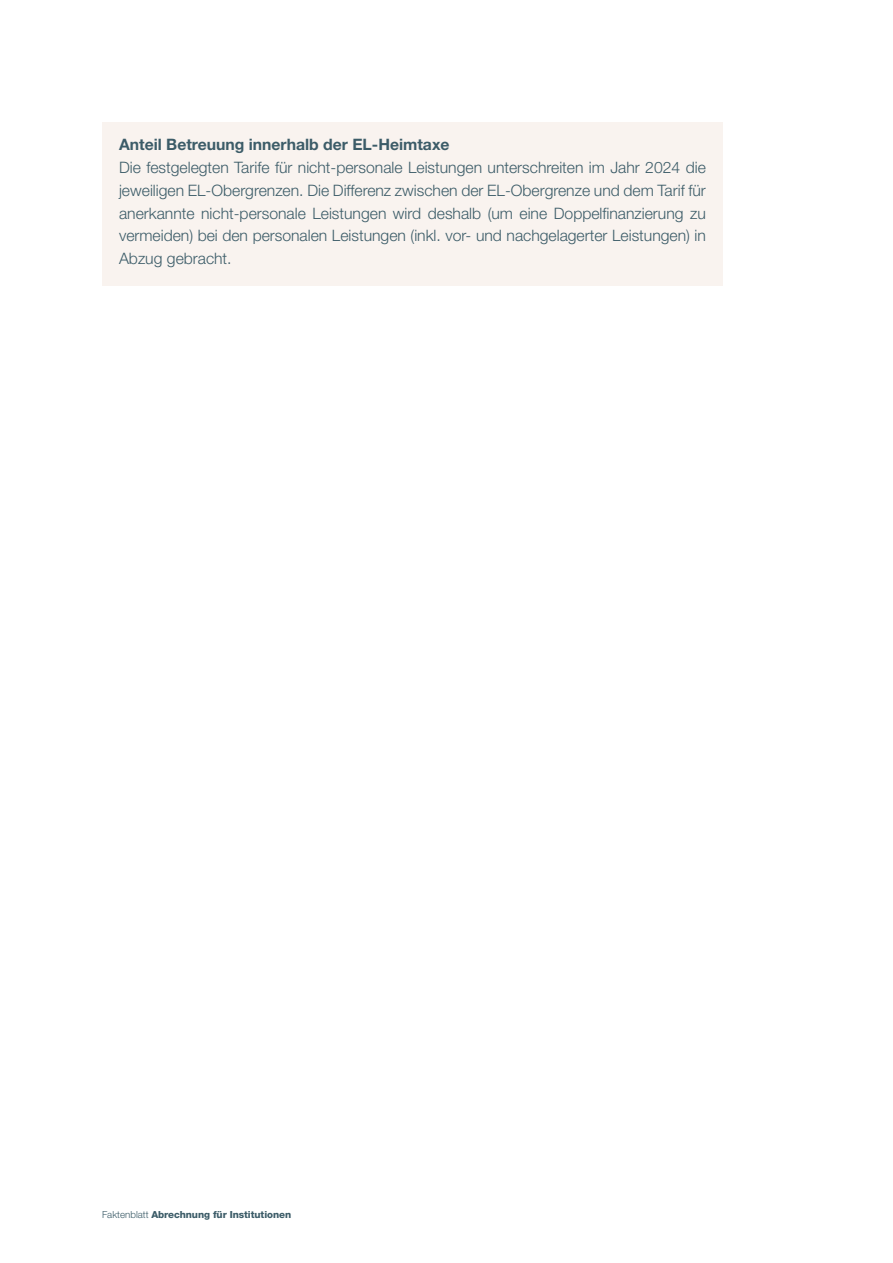
<style>
.page{position:relative;width:893px;height:1263px;background:#fff}
.page>*{position:absolute;margin:0;border:0;box-sizing:border-box;transform-origin:0 0}
.Lauftext__shading{font:300 15.75px/22.8px "Helvetica Neue LT Std";color:#3c5c68;text-align:justify}
.H3_Titel__Shading{font:700 15.75px "Helvetica Neue LT Std";color:#3c5c68}
.t1{font:800 9.75px "Helvetica Neue LT Std";letter-spacing:-.005em;color:#3c5c68}
.s1{font-weight:300}
</style>
<div class="page">
<div style="left:102px;top:122px;width:621px;height:50px;background:#f9f3ef"></div>
<div style="left:102px;top:145px;width:621px;height:141px;background:#f9f3ef"></div>
<h3 class="H3_Titel__Shading" style="left:119px;top:135px;width:332px">Anteil Betreuung innerhalb der EL-Heimtaxe</h3>
<p class="Lauftext__shading" style="left:119px;top:156px;width:588px">Die festgelegten Tarife für nicht-personale Leistungen unterschreiten im Jahr 2024 die jeweiligen EL-Obergrenzen. Die Differenz zwischen der EL-Obergrenze und dem Tarif für anerkannte nicht-personale Leistungen wird deshalb (um eine Doppelfinanzierung zu vermeiden) bei den personalen Leistungen (inkl. vor- und nachgelagerter Leistungen) in Abzug gebracht.</p>
<p class="t1" style="left:102px;top:1208px;width:191px"><span class="s1">Faktenblatt</span> Abrechnung für Institutionen</p>
</div>
